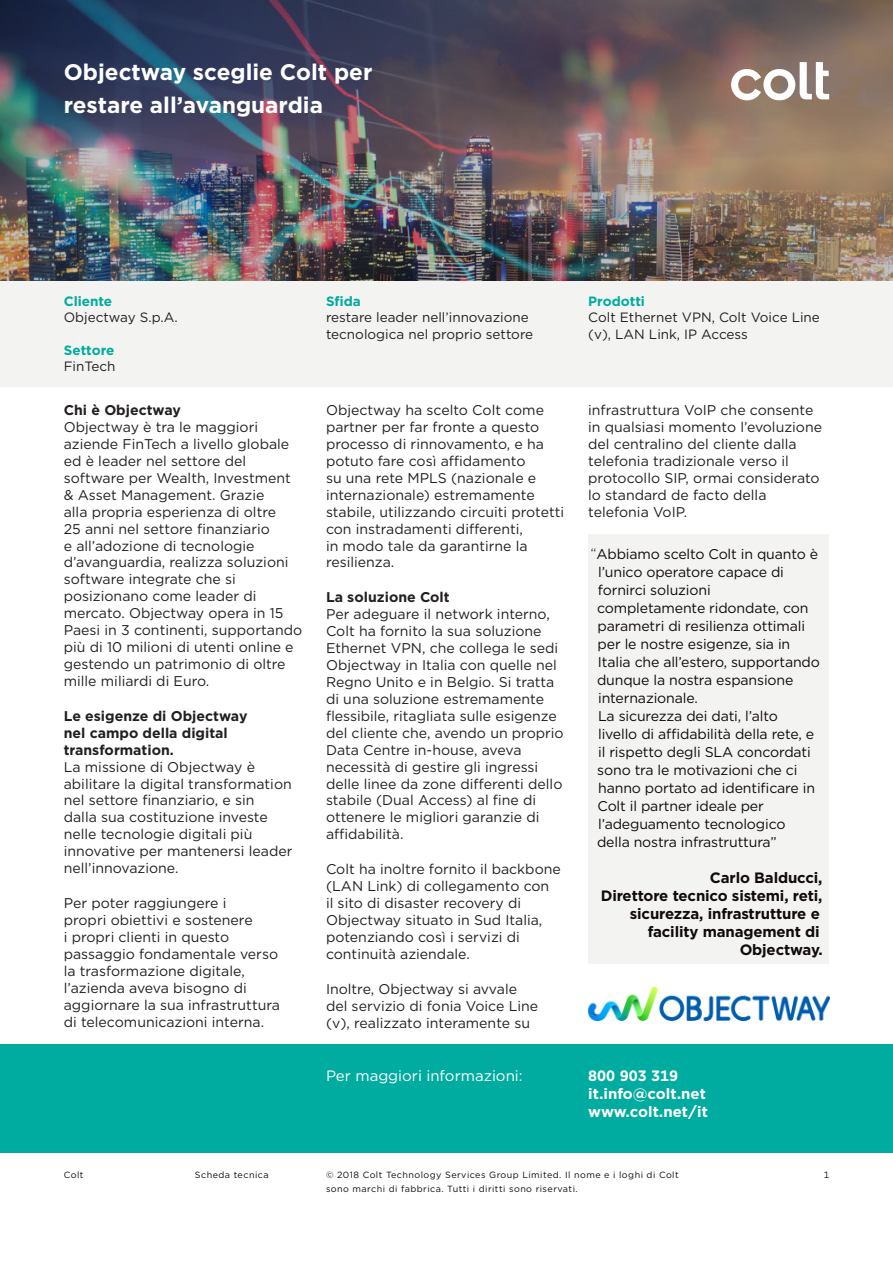
<style>
.page{position:relative;width:893px;height:1263px;background:#fff}
.page>*{position:absolute;margin:0;border:0;box-sizing:border-box;transform-origin:0 0}
.t1{font:700 22.5px/33px "Gotham";color:#fff}
.t2{font:700 15px/18px "Gotham";letter-spacing:-.01em;color:#110a0c;text-align:right}
.t3{font:700 15px "Gotham";color:#fff}
.t4{font:15px "Gotham";color:#fff}
.t5{font:14.1px/17px "Gotham";color:#231f20}
.t6{font:14.1px/18px "Gotham";letter-spacing:-.01em;color:#110a0c}
.t7{font:700 14.1px/17px "Gotham";color:#231f20}
.t8{font:13.5px/16.2px "Gotham";color:#231f20}
.t9{font:700 13.5px "Gotham";color:#00aca0}
.t10{font:9px "Gotham";letter-spacing:.05em;color:#110a0c}
.s1{font-weight:300;font-size:15px}
</style>
<div class="page">
<img style="left:0;top:0;width:893px;height:281px">
<div style="left:0;top:281px;width:893px;height:106px;background:#f3f3f1"></div>
<svg style="left:731px;top:62px;width:98px;height:38px"></svg>
<div style="left:0;top:1045px;width:893px;height:108px;background:#00aca0"></div>
<div style="left:588px;top:534px;width:241px;height:429px;background:#f3f3f1"></div>
<img style="left:588px;top:987px;width:241px;height:34px">
<p class="t1" style="left:64px;top:55px;width:310px">Objectway sceglie Colt per restare all’avanguardia</p>
<p class="t9" style="left:64px;top:293px;width:50px">Cliente</p>
<p class="t8" style="left:64px;top:309px;width:116px">Objectway S.p.A.</p>
<p class="t9" style="left:64px;top:341px;width:52px">Settore</p>
<p class="t8" style="left:64px;top:358px;width:53px">FinTech</p>
<p class="t7" style="left:64px;top:402px;width:119px">Chi è Objectway</p>
<p class="t5" style="left:64px;top:418px;width:240px">Objectway è tra le maggiori aziende FinTech a livello globale ed è leader nel settore del software per Wealth, Investment &amp; Asset Management. Grazie<br>alla propria esperienza di oltre<br>25 anni nel settore finanziario<br>e all’adozione di tecnologie d’avanguardia, realizza soluzioni software integrate che si posizionano come leader di mercato. Objectway opera in 15<br>Paesi in 3 continenti, supportando più di 10 milioni di utenti online e gestendo un patrimonio di oltre mille miliardi di Euro.</p>
<p class="t7" style="left:64px;top:707px;width:185px">Le esigenze di Objectway nel campo della digital transformation.</p>
<p class="t5" style="left:64px;top:758px;width:230px">La missione di Objectway è abilitare la digital transformation nel settore finanziario, e sin<br>dalla sua costituzione investe nelle tecnologie digitali più innovative per mantenersi leader nell’innovazione.</p>
<p class="t5" style="left:64px;top:894px;width:218px">Per poter raggiungere i<br>propri obiettivi e sostenere<br>i propri clienti in questo passaggio fondamentale verso la trasformazione digitale, l’azienda aveva bisogno di aggiornare la sua infrastruttura di telecomunicazioni interna.</p>
<p class="t9" style="left:326px;top:293px;width:36px">Sfida</p>
<p class="t8" style="left:326px;top:309px;width:209px">restare leader nell’innovazione tecnologica nel proprio settore</p>
<p class="t5" style="left:326px;top:401px;width:240px">Objectway ha scelto Colt come partner per far fronte a questo processo di rinnovamento, e ha potuto fare così affidamento<br>su una rete MPLS (nazionale e internazionale) estremamente stabile, utilizzando circuiti protetti con instradamenti differenti,<br>in modo tale da garantirne la resilienza.</p>
<p class="t7" style="left:326px;top:589px;width:125px">La soluzione Colt</p>
<p class="t5" style="left:326px;top:605px;width:239px">Per adeguare il network interno,<br>Colt ha fornito la sua soluzione<br>Ethernet VPN, che collega le sedi<br>Objectway in Italia con quelle nel<br>Regno Unito e in Belgio. Si tratta di una soluzione estremamente flessibile, ritagliata sulle esigenze del cliente che, avendo un proprio<br>Data Centre in-house, aveva necessità di gestire gli ingressi delle linee da zone differenti dello stabile (Dual Access) al fine di ottenere le migliori garanzie di affidabilità.</p>
<p class="t5" style="left:326px;top:860px;width:236px">Colt ha inoltre fornito il backbone (LAN Link) di collegamento con<br>il sito di disaster recovery di<br>Objectway situato in Sud Italia, potenziando così i servizi di continuità aziendale.</p>
<p class="t5" style="left:326px;top:980px;width:214px">Inoltre, Objectway si avvale del servizio di fonia Voice Line (v), realizzato interamente su</p>
<p class="t9" style="left:588px;top:293px;width:58px">Prodotti</p>
<p class="t8" style="left:588px;top:309px;width:233px">Colt Ethernet VPN, Colt Voice Line (v), LAN Link, IP Access</p>
<p class="t5" style="left:588px;top:401px;width:235px">infrastruttura VoIP che consente in qualsiasi momento l’evoluzione del centralino del cliente dalla telefonia tradizionale verso il protocollo SIP, ormai considerato lo standard de facto della telefonia VoIP.</p>
<p class="t6" style="left:597px;top:544px;width:224px;text-indent:-7px"><span class="s1">“</span>Abbiamo scelto Colt in quanto è l’unico operatore capace di fornirci soluzioni completamente ridondate, con parametri di resilienza ottimali per le nostre esigenze, sia in<br>Italia che all’estero, supportando dunque la nostra espansione internazionale.</p>
<p class="t6" style="left:597px;top:706px;width:220px">La sicurezza dei dati, l’alto livello di affidabilità della rete, e il rispetto degli SLA concordati sono tra le motivazioni che ci hanno portato ad identificare in<br>Colt il partner ideale per l’adeguamento tecnologico della nostra infrastruttura”</p>
<p class="t2" style="left:710px;top:868px;width:114px">Carlo Balducci,</p>
<p class="t2" style="left:601px;top:886px;width:224px">Direttore tecnico sistemi, reti, sicurezza, infrastrutture e facility management di<br>Objectway.</p>
<p class="t10" style="left:64px;top:1169px;width:21px">Colt</p>
<p class="t10" style="left:195px;top:1169px;width:75px">Scheda tecnica</p>
<p class="t4" style="left:326px;top:1066px;width:198px">Per maggiori informazioni:</p>
<p class="t3" style="left:588px;top:1066px;width:91px">800 903 319</p>
<p class="t3" style="left:588px;top:1084px;width:119px">it.info@colt.net</p>
<p class="t3" style="left:588px;top:1102px;width:121px">www.colt.net/it</p>
<p class="t10" style="left:326px;top:1169px;width:354px">© 2018 Colt Technology Services Group Limited. Il nome e i loghi di Colt</p>
<p class="t10" style="left:824px;top:1169px;width:7px">1</p>
<p class="t10" style="left:326px;top:1183px;width:253px">sono marchi di fabbrica. Tutti i diritti sono riservati.</p>
</div>
